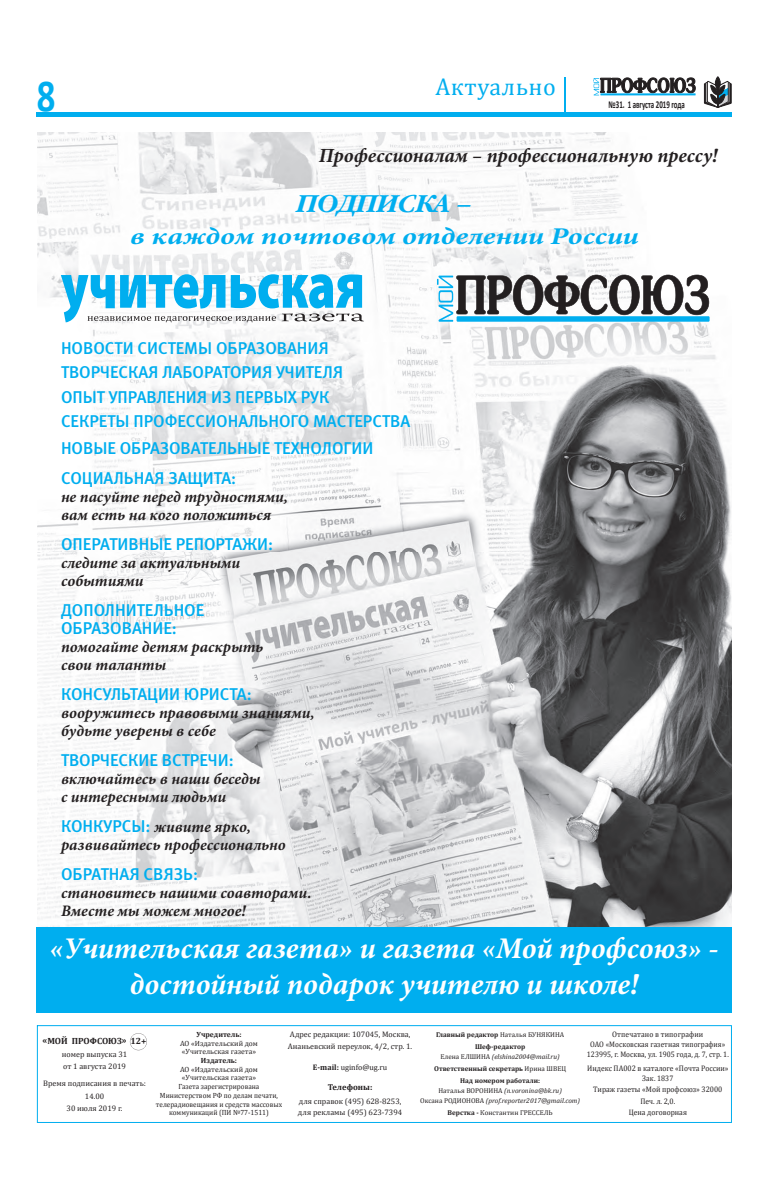
<style>
.page{position:relative;width:766px;height:1191px;background:#fff}
.page>*{position:absolute;margin:0;border:0;box-sizing:border-box;transform-origin:0 0}
.t1{font:700 46px "Calibri";color:#00aeef;scale:.8 1}
.t2{font:italic 700 30.1px/36.1px "Minion Pro";color:#fff;text-align:center}
.t3{font:italic 700 24.1px "Minion Pro";letter-spacing:-.005em;color:#00aeef;scale:1.25 1}
.t4{font:italic 700 24.1px "Garamond C";color:#00aeef}
.t5{font:24px "Cambria";letter-spacing:.02em;color:#00aeef}
.t6{font:italic 700 20px "Minion Pro";color:#231f20}
.t7{font:17px/24.1px "Meta Medium C";color:#00aeef}
.t8{font:italic 700 16px/18px "Minion Pro";color:#231f20}
.t9{font:700 10.5px "Calibri";color:#231f20;scale:.66 1}
.t10{font:700 9px "Cambria";color:#231f20}
.t11{font:700 8.5px "Cambria";color:#231f20}
.t12{font:8px/12.1px "Cambria";color:#231f20}
.t13{font:8px/11.4px "Cambria";color:#231f20;scale:.9 1}
.t14{font:8px/9.2px "Cambria";color:#231f20;text-align:center;scale:.94 1}
.t15{font:7.5px/8.7px "Cambria";color:#231f20}
.t16{font:700 7.5px "Cambria";color:#231f20}
.t17{font:700 7px/12.4px "Cambria";color:#231f20;text-align:center}
.t18{font:italic 7px/9.6px "Cambria";color:#231f20;text-align:center}
.t19{font:7px "Cambria";color:#231f20}
.s1{font-family:"Meta Medium C";font-weight:400;font-style:normal;font-size:17px;color:#00aeef}
.s2{font-weight:700}
.s3{font-weight:400}
.s4{font-weight:400;font-style:italic}
.s5{font-style:normal}
</style>
<div class="page">
<hr style="left:37px;top:113px;width:694px;height:4px;background:#00aeef">
<svg style="left:593px;top:77px;width:102px;height:18px"></svg>
<svg style="left:704px;top:77px;width:27px;height:31px"></svg>
<hr style="left:564px;top:77px;width:1px;height:38px;background:#00aeef">
<svg style="left:37px;top:1025px;width:694px;height:98px"></svg>
<svg style="left:130px;top:1033px;width:17px;height:17px"></svg>
<img style="left:38px;top:132px;width:693px;height:795px">
<div style="left:37px;top:927px;width:694px;height:85px;background:#00aeef"></div>
<svg style="left:61px;top:274px;width:303px;height:48px"></svg>
<svg style="left:437px;top:275px;width:272px;height:47px"></svg>
<h1 class="t1" style="left:37px;top:63px;width:25px">8</h1>
<h3 class="t5" style="left:435px;top:73px;width:122px">Актуально</h3>
<p class="t9" style="left:608px;top:97px;width:117px">№31. 1 августа 2019 года</p>
<p class="t6" style="left:319px;top:142px;width:400px">Профессионалам – профессиональную прессу!</p>
<h3 class="t4" style="left:297px;top:190px;width:176px">ПОДПИСКА –</h3>
<h3 class="t3" style="left:130px;top:219px;width:408px">в каждом почтовом отделении России</h3>
<p class="t7" style="left:61px;top:336px;width:350px">НОВОСТИ СИСТЕМЫ ОБРАЗОВАНИЯ ТВОРЧЕСКАЯ ЛАБОРАТОРИЯ УЧИТЕЛЯ<br>ОПЫТ УПРАВЛЕНИЯ ИЗ ПЕРВЫХ РУК<br>СЕКРЕТЫ ПРОФЕССИОНАЛЬНОГО МАСТЕРСТВА</p>
<p class="t7" style="left:61px;top:433px;width:314px;line-height:29.9px">НОВЫЕ ОБРАЗОВАТЕЛЬНЫЕ ТЕХНОЛОГИИ<br>СОЦИАЛЬНАЯ ЗАЩИТА:</p>
<p class="t8" style="left:61px;top:487px;width:228px">не пасуйте перед трудностями, вам есть на кого положиться</p>
<p class="t7" style="left:61px;top:531px;width:214px">ОПЕРАТИВНЫЕ РЕПОРТАЖИ:</p>
<p class="t8" style="left:61px;top:553px;width:181px">следите за актуальными событиями</p>
<p class="t7" style="left:61px;top:600px;width:145px;line-height:18px">ДОПОЛНИТЕЛЬНОЕ<br>ОБРАЗОВАНИЕ:</p>
<p class="t8" style="left:61px;top:637px;width:204px">помогайте детям раскрыть свои таланты</p>
<p class="t7" style="left:61px;top:681px;width:192px">КОНСУЛЬТАЦИИ ЮРИСТА:</p>
<p class="t8" style="left:61px;top:703px;width:255px">вооружитесь правовыми знаниями, будьте уверены в себе</p>
<p class="t7" style="left:61px;top:747px;width:174px">ТВОРЧЕСКИЕ ВСТРЕЧИ:</p>
<p class="t8" style="left:61px;top:769px;width:201px">включайтесь в наши беседы с интересными людьми</p>
<p class="t8" style="left:61px;top:817px;width:226px"><span class="s1">КОНКУРСЫ:</span> живите ярко, развивайтесь профессионально</p>
<p class="t7" style="left:61px;top:861px;width:138px">ОБРАТНАЯ СВЯЗЬ:</p>
<p class="t8" style="left:61px;top:883px;width:252px">становитесь нашими соавторами.<br>Вместе мы можем многое!</p>
<h2 class="t2" style="left:49px;top:930px;width:670px">«Учительская газета» и газета «Мой профсоюз» - достойный подарок учителю и школе!</h2>
<p class="t10" style="left:43px;top:1035px;width:105px">«МОЙ ПРОФСОЮЗ» 12+</p>
<p class="t12" style="left:62px;top:1047px;width:67px">номер выпуска 31 от 1 августа 2019</p>
<p class="t12" style="left:43px;top:1077px;width:104px;text-align:center">Время подписания в печать:<br>14.00<br>30 июля 2019 г.</p>
<p class="t12" style="left:288px;top:1029px;width:126px;line-height:11.3px">Адрес редакции: 107045, Москва,<br>Ананьевский переулок, 4/2, стр. 1.</p>
<p class="t12" style="left:313px;top:1060px;width:76px"><span class="s2">Е-mail:</span> uginfo@ug.ru</p>
<p class="t11" style="left:328px;top:1081px;width:46px">Телефоны:</p>
<p class="t12" style="left:298px;top:1095px;width:106px;line-height:11.3px">для справок (495) 628-8253, для рекламы (495) 623-7394</p>
<p class="t16" style="left:196px;top:1029px;width:47px">Учредитель:</p>
<p class="t15" style="left:180px;top:1038px;width:79px">АО «Издательский дом «Учительская газета»</p>
<p class="t16" style="left:201px;top:1055px;width:38px">Издатель:</p>
<p class="t15" style="left:156px;top:1064px;width:128px;text-align:center">АО «Издательский дом «Учительская газета»<br>Газета зарегистрирована<br>Министерством РФ по делам печати, телерадиовещания и средств массовых коммуникаций (ПИ №77-1511)</p>
<p class="t17" style="left:436px;top:1027px;width:130px">Главный редактор <span class="s3">Наталья БУНЯКИНА<br></span>Шеф-редактор</p>
<p class="t17" style="left:434px;top:1049px;width:133px"><span class="s3">Елена ЕЛШИНА</span> <span class="s4">(elshina2004@mail.ru)<br></span>Ответственный секретарь <span class="s3">Ирина ШВЕЦ<br></span>Над номером работали:</p>
<p class="t18" style="left:420px;top:1085px;width:161px"><span class="s5">Наталья ВОРОНИНА</span> (n.voronina@bk.ru)<br><span class="s5">Оксана РОДИОНОВА</span> (prof.reporter2017@gmail.com)</p>
<p class="t19" style="left:447px;top:1108px;width:107px"><span class="s2">Верстка -</span> Константин ГРЕССЕЛЬ</p>
<p class="t14" style="left:590px;top:1030px;width:145px">Отпечатано в типографии<br>ОАО «Московская газетная типография»</p>
<p class="t13" style="left:586px;top:1046px;width:159px;line-height:14.3px">123995, г. Москва, ул. 1905 года, д. 7, стр. 1.<br>Индекс ПА002 в каталоге «Почта России»</p>
<p class="t13" style="left:593px;top:1072px;width:145px;text-align:center">Зак. 1837<br>Тираж газеты «Мой профсоюз» 32000<br>Печ. л. 2,0.<br>Цена договорная</p>
</div>
